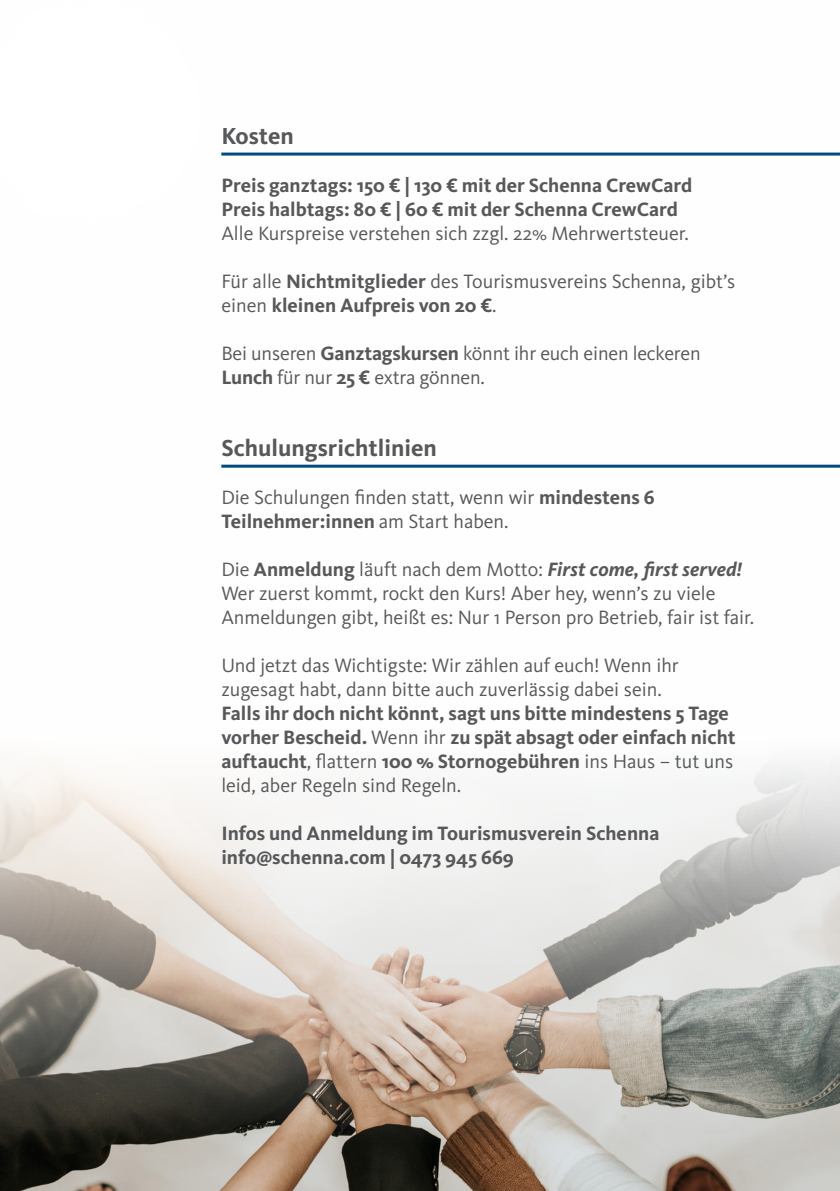
<style>
.page{position:relative;width:840px;height:1191px;background:#fff}
.page>*{position:absolute;margin:0;border:0;box-sizing:border-box;transform-origin:0 0}
.Paragraph_Style_5{font:700 24px "Kievit OT";color:#57585a}
.Paragraph_Style_5-2{font:20px/24px "Kievit OT";color:#57585a}
.Paragraph_Style_5-3{font:700 20px/24px "Kievit OT";color:#57585a}
.s1{font-weight:700}
.s2{font-weight:700;font-style:italic}
.s3{font-weight:400}
</style>
<div class="page">
<img style="left:0;top:152px;width:839px;height:1039px">
<hr style="left:221px;top:153px;width:618px;height:3px;background:#004a7f">
<hr style="left:221px;top:465px;width:618px;height:3px;background:#004a7f">
<p class="Paragraph_Style_5" style="left:221px;top:122px;width:74px">Kosten</p>
<p class="Paragraph_Style_5-3" style="left:221px;top:173px;width:472px">Preis ganztags: 150 € | 130 € mit der Schenna CrewCard</p>
<p class="Paragraph_Style_5-2" style="left:221px;top:198px;width:469px"><span class="s1">Preis halbtags: 80 € | 60 € mit der Schenna CrewCard<br></span>Alle Kurspreise verstehen sich zzgl. 22% Mehrwertsteuer.</p>
<p class="Paragraph_Style_5-2" style="left:221px;top:270px;width:515px">Für alle <span class="s1">Nichtmitglieder</span> des Tourismusvereins Schenna, gibt’s einen <span class="s1">kleinen Aufpreis von 20 €</span>.</p>
<p class="Paragraph_Style_5-2" style="left:221px;top:342px;width:480px">Bei unseren <span class="s1">Ganztagskursen</span> könnt ihr euch einen leckeren<br><span class="s1">Lunch</span> für nur <span class="s1">25 €</span> extra gönnen.</p>
<p class="Paragraph_Style_5" style="left:221px;top:434px;width:217px">Schulungsrichtlinien</p>
<p class="Paragraph_Style_5-2" style="left:221px;top:486px;width:434px">Die Schulungen finden statt, wenn wir <span class="s1">mindestens 6<br>Teilnehmer:innen</span> am Start haben.</p>
<p class="Paragraph_Style_5-2" style="left:221px;top:558px;width:534px">Die <span class="s1">Anmeldung</span> läuft nach dem Motto: <span class="s2">First come, first served!<br></span>Wer zuerst kommt, rockt den Kurs! Aber hey, wenn’s zu viele<br>Anmeldungen gibt, heißt es: Nur 1 Person pro Betrieb, fair ist fair.</p>
<p class="Paragraph_Style_5-2" style="left:221px;top:654px;width:459px">Und jetzt das Wichtigste: Wir zählen auf euch! Wenn ihr zugesagt habt, dann bitte auch zuverlässig dabei sein.</p>
<p class="Paragraph_Style_5-3" style="left:221px;top:701px;width:515px">Falls ihr doch nicht könnt, sagt uns bitte mindestens 5 Tage vorher Bescheid. <span class="s3">Wenn ihr</span> zu spät absagt oder einfach nicht auftaucht<span class="s3">, flattern</span> 100 % Stornogebühren <span class="s3">ins Haus – tut uns leid, aber Regeln sind Regeln.</span></p>
<p class="Paragraph_Style_5-3" style="left:221px;top:821px;width:439px">Infos und Anmeldung im Tourismusverein Schenna</p>
<p class="Paragraph_Style_5-3" style="left:221px;top:845px;width:294px">info@schenna.com | 0473 945 669</p>
</div>
